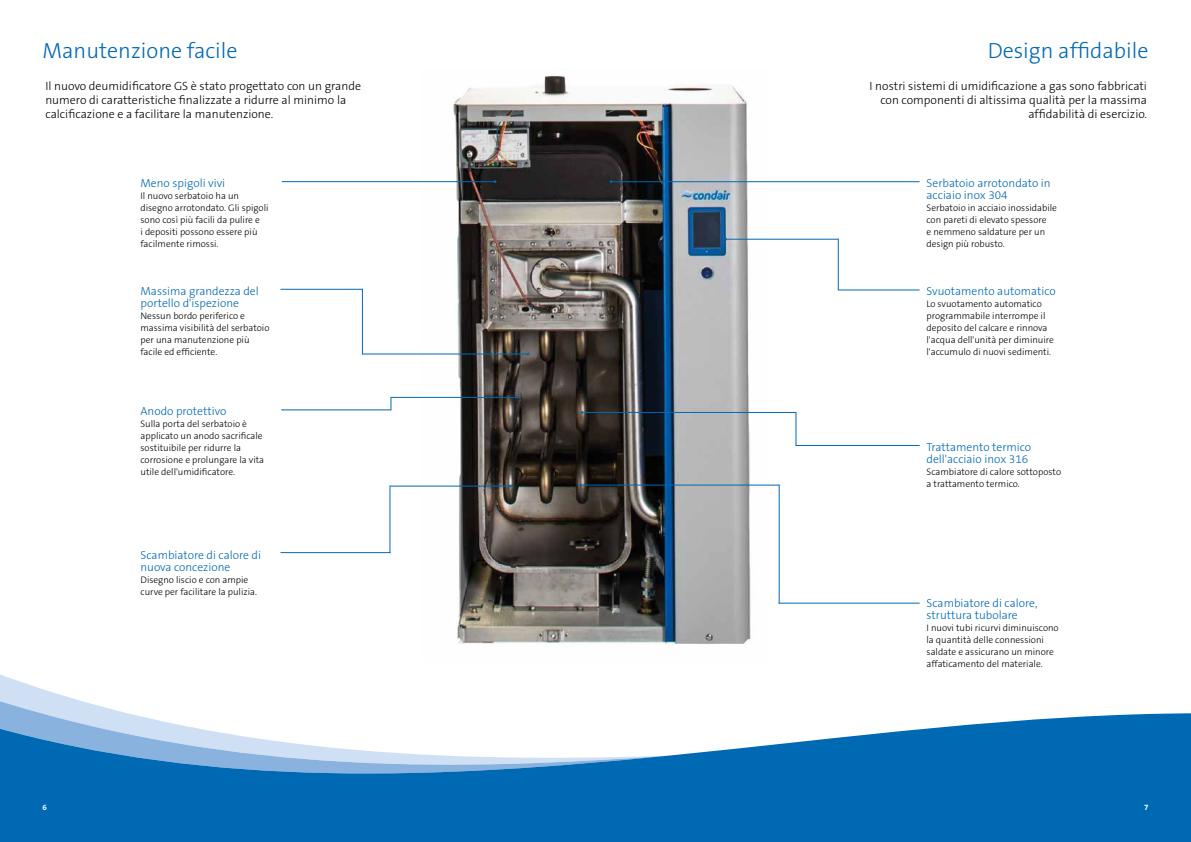
<style>
.page{position:relative;width:1191px;height:842px;background:#fff}
.page>*{position:absolute;margin:0;border:0;box-sizing:border-box;transform-origin:0 0}
.t1{font:300 22px "The Sans B3";color:#0069b4}
.t2{font:300 12px/14.2px "The Sans B3";color:#000}
.t3{font:300 11.7px/12px "The Sans B3";color:#0069b4}
.t4{font:300 9.5px/12px "The Sans B3";color:#000}
.t5{font:700 8px "The Sans B7";color:#fff}
</style>
<div class="page">
<svg style="left:0;top:674px;width:71px;height:24px"></svg>
<svg style="left:0;top:698px;width:125px;height:15px;fill:#cfe0f5"></svg>
<svg style="left:0;top:713px;width:1191px;height:129px;fill:#0069b4"></svg>
<img style="left:421px;top:75px;width:348px;height:570px">
<hr style="left:837px;top:289px;width:82px;height:1px;background:#0069b4">
<hr style="left:611px;top:181px;width:308px;height:1px;background:#0069b4">
<hr style="left:727px;top:239px;width:111px;height:1px;background:#0069b4">
<hr style="left:778px;top:603px;width:141px;height:1px;background:#0069b4">
<hr style="left:796px;top:445px;width:123px;height:1px;background:#0069b4">
<hr style="left:837px;top:239px;width:1px;height:51px;background:#0069b4">
<hr style="left:583px;top:412px;width:213px;height:1px;background:#0069b4">
<hr style="left:795px;top:412px;width:1px;height:34px;background:#0069b4">
<hr style="left:778px;top:485px;width:1px;height:119px;background:#0069b4">
<hr style="left:582px;top:485px;width:197px;height:1px;background:#0069b4">
<hr style="left:282px;top:181px;width:213px;height:1px;background:#0069b4">
<hr style="left:280px;top:289px;width:82px;height:1px;background:#0069b4">
<hr style="left:281px;top:409px;width:110px;height:1px;background:#0069b4">
<hr style="left:362px;top:353px;width:165px;height:1px;background:#0069b4">
<hr style="left:390px;top:397px;width:126px;height:1px;background:#0069b4">
<hr style="left:280px;top:552px;width:110px;height:1px;background:#0069b4">
<hr style="left:362px;top:289px;width:1px;height:65px;background:#0069b4">
<svg style="left:390px;top:398px;width:1px;height:12px"></svg>
<hr style="left:389px;top:486px;width:1px;height:67px;background:#0069b4">
<hr style="left:390px;top:486px;width:119px;height:1px;background:#0069b4">
<h1 class="t1" style="left:43px;top:39px;width:196px">Manutenzione facile</h1>
<p class="t2" style="left:45px;top:79px;width:317px">Il nuovo deumidificatore GS è stato progettato con un grande numero di caratteristiche finalizzate a ridurre al minimo la calcificazione e a facilitare la manutenzione.</p>
<p class="t3" style="left:140px;top:177px;width:86px">Meno spigoli vivi</p>
<p class="t4" style="left:140px;top:190px;width:130px">Il nuovo serbatoio ha un disegno arrotondato. Gli spigoli sono così più facili da pulire e<br>i depositi possono essere più facilmente rimossi.</p>
<p class="t3" style="left:140px;top:285px;width:120px">Massima grandezza del portello d'ispezione</p>
<p class="t4" style="left:140px;top:310px;width:130px">Nessun bordo periferico e massima visibilità del serbatoio per una manutenzione più facile ed efficiente.</p>
<p class="t3" style="left:140px;top:405px;width:87px">Anodo protettivo</p>
<p class="t4" style="left:140px;top:418px;width:125px">Sulla porta del serbatoio è applicato un anodo sacrificale sostituibile per ridurre la corrosione e prolungare la vita utile dell'umidificatore.</p>
<p class="t5" style="left:43px;top:803px;width:6px">6</p>
<p class="t3" style="left:140px;top:549px;width:122px">Scambiatore di calore di nuova concezione</p>
<p class="t4" style="left:140px;top:574px;width:118px">Disegno liscio e con ampie curve per facilitare la pulizia.</p>
<h1 class="t1" style="left:987px;top:39px;width:162px">Design affidabile</h1>
<p class="t2" style="left:869px;top:79px;width:279px;text-align:right">I nostri sistemi di umidificazione a gas sono fabbricati con componenti di altissima qualità per la massima affidabilità di esercizio.</p>
<p class="t3" style="left:926px;top:177px;width:126px">Serbatoio arrotondato in acciaio inox 304</p>
<p class="t4" style="left:926px;top:202px;width:132px">Serbatoio in acciaio inossidabile con pareti di elevato spessore<br>e nemmeno saldature per un design più robusto.</p>
<p class="t3" style="left:926px;top:285px;width:131px">Svuotamento automatico</p>
<p class="t4" style="left:926px;top:298px;width:129px">Lo svuotamento automatico programmabile interrompe il deposito del calcare e rinnova l'acqua dell'unità per diminuire l'accumulo di nuovi sedimenti.</p>
<p class="t3" style="left:926px;top:441px;width:106px">Trattamento termico dell'acciaio inox 316</p>
<p class="t4" style="left:926px;top:466px;width:136px">Scambiatore di calore sottoposto a trattamento termico.</p>
<p class="t3" style="left:926px;top:597px;width:112px">Scambiatore di calore, struttura tubolare</p>
<p class="t4" style="left:926px;top:622px;width:134px">I nuovi tubi ricurvi diminuiscono la quantità delle connessioni saldate e assicurano un minore affaticamento del materiale.</p>
<p class="t5" style="left:1144px;top:803px;width:6px">7</p>
</div>
